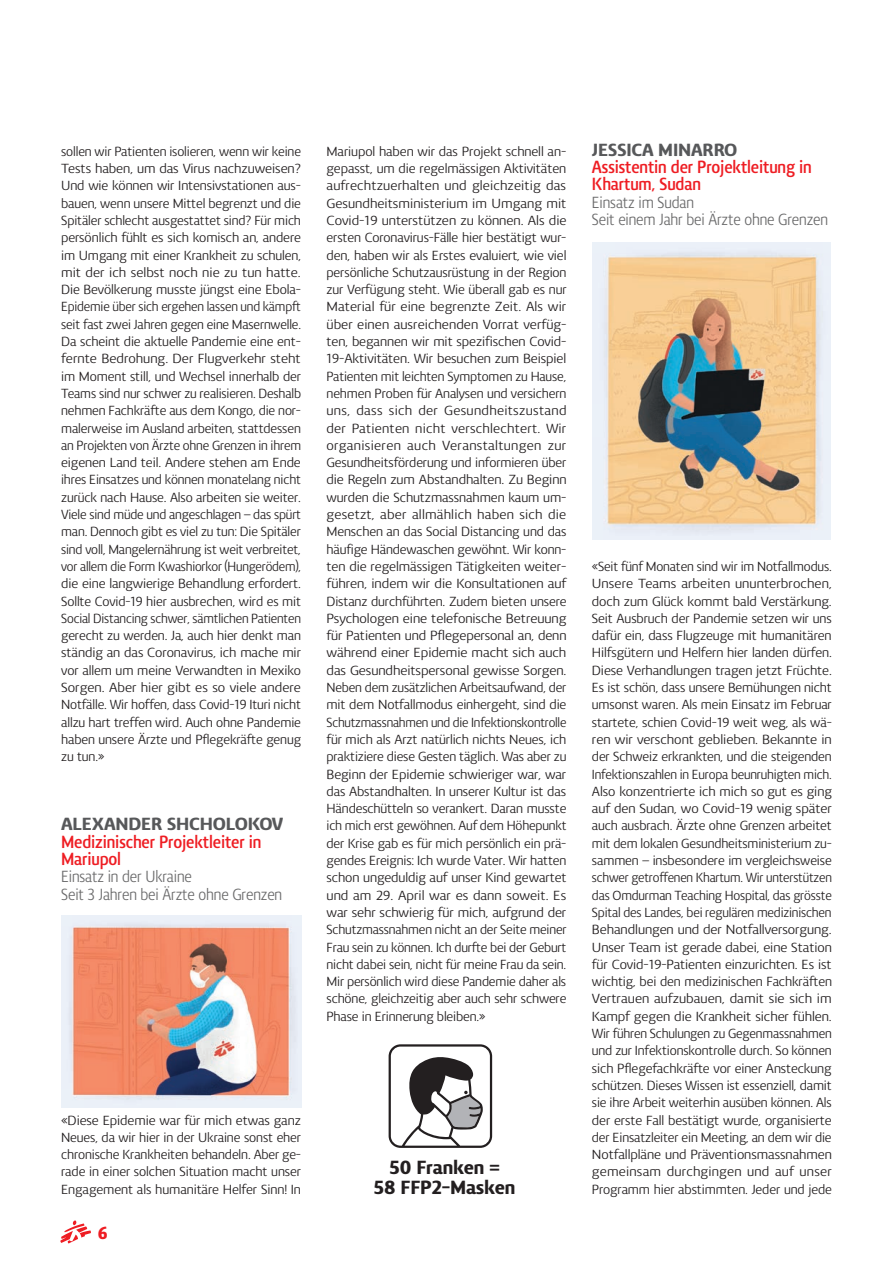
<style>
.page{position:relative;width:893px;height:1263px;background:#fff}
.page>*{position:absolute;margin:0;border:0;box-sizing:border-box;transform-origin:0 0}
.t1{font:900 19.5px/19.5px "Vitali Neue";letter-spacing:-.01em;color:#231f20;text-align:center}
.t2{font:700 18px/17.2px "Vitali Neue";letter-spacing:-.01em;color:#ee1d23;scale:.9 1}
.t3{font:900 18px "Vitali Neue";letter-spacing:-.01em;color:#57585a}
.t4{font:900 18px "Vitali Neue";color:#ee1d23}
.t5{font:500 16.5px/17.2px "Vitali Neue";letter-spacing:-.01em;color:#69696a;scale:.9 1}
.t6{font:500 13.5px/17.2px "Vitali Neue";letter-spacing:-.01em;color:#231f20;text-align:justify}
</style>
<div class="page">
<svg style="left:60px;top:1220px;width:31px;height:23px"></svg>
<img style="left:61px;top:916px;width:240px;height:192px">
<img style="left:593px;top:242px;width:238px;height:298px">
<svg style="left:389px;top:1044px;width:103px;height:104px"></svg>
<p class="t6" style="left:61px;top:142px;width:242px">sollen wir Patienten isolieren, wenn wir keine Tests haben, um das Virus nachzuweisen?<br>Und wie können wir Intensivstationen aus&shy;bauen, wenn unsere Mittel begrenzt und die Spitäler schlecht ausgestattet sind? Für mich persönlich fühlt es sich komisch an, andere im Umgang mit einer Krankheit zu schulen, mit der ich selbst noch nie zu tun hatte.<br>Die Bevölkerung musste jüngst eine Ebola-Epidemie über sich ergehen lassen und kämpft seit fast zwei Jahren gegen eine Masernwelle.<br>Da scheint die aktuelle Pandemie eine ent&shy;fernte Bedrohung. Der Flugverkehr steht im Moment still, und Wechsel innerhalb der Teams sind nur schwer zu realisieren. Deshalb nehmen Fachkräfte aus dem Kongo, die nor&shy;malerweise im Ausland arbeiten, stattdessen an Projekten von Ärzte ohne Grenzen in ihrem eigenen Land teil. Andere stehen am Ende ihres Einsatzes und können monatelang nicht zurück nach Hause. Also arbeiten sie weiter.<br>Viele sind müde und angeschlagen – das spürt man. Dennoch gibt es viel zu tun: Die Spitäler sind voll, Mangelernährung ist weit verbreitet, vor allem die Form Kwashiorkor (Hungerödem), die eine langwierige Behandlung erfordert.<br>Sollte Covid-19 hier ausbrechen, wird es mit Social Distancing schwer, sämtlichen Patienten gerecht zu werden. Ja, auch hier denkt man ständig an das Coronavirus, ich mache mir vor allem um meine Verwandten in Mexiko Sorgen. Aber hier gibt es so viele andere Notfälle. Wir hoffen, dass Covid-19 Ituri nicht allzu hart treffen wird. Auch ohne Pandemie haben unsere Ärzte und Pflegekräfte genug zu tun.»</p>
<h2 class="t3" style="left:61px;top:813px;width:224px">ALEXANDER SHCHOLOKOV</h2>
<h2 class="t2" style="left:61px;top:833px;width:224px">Medizinischer Projektleiter in<br>Mariupol</h2>
<p class="t5" style="left:61px;top:868px;width:247px">Einsatz in der Ukraine<br>Seit 3 Jahren bei Ärzte ohne Grenzen</p>
<p class="t6" style="left:61px;top:1111px;width:241px">«Diese Epidemie war für mich etwas ganz Neues, da wir hier in der Ukraine sonst eher chronische Krankheiten behandeln. Aber ge&shy;rade in einer solchen Situation macht unser Engagement als humanitäre Helfer Sinn! In</p>
<h2 class="t4" style="left:98px;top:1222px;width:11px">6</h2>
<p class="t6" style="left:327px;top:142px;width:242px">Mariupol haben wir das Projekt schnell an&shy;gepasst, um die regelmässigen Aktivitäten aufrechtzuerhalten und gleichzeitig das Gesundheitsministerium im Umgang mit Covid-19 unterstützen zu können. Als die ersten Coronavirus-Fälle hier bestätigt wur&shy;den, haben wir als Erstes evaluiert, wie viel persönliche Schutzausrüstung in der Region zur Verfügung steht. Wie überall gab es nur Material für eine begrenzte Zeit. Als wir über einen ausreichenden Vorrat verfüg&shy;ten, begannen wir mit spezifischen Covid-19-Aktivitäten. Wir besuchen zum Beispiel Patienten mit leichten Symptomen zu Hause, nehmen Proben für Analysen und versichern uns, dass sich der Gesundheitszustand der Patienten nicht verschlechtert. Wir organisieren auch Veranstaltungen zur Gesundheitsförderung und informieren über die Regeln zum Abstandhalten. Zu Beginn wurden die Schutzmassnahmen kaum um&shy;gesetzt, aber allmählich haben sich die Menschen an das Social Distancing und das häufige Händewaschen gewöhnt. Wir konn&shy;ten die regelmässigen Tätigkeiten weiter&shy;führen, indem wir die Konsultationen auf Distanz durchführten. Zudem bieten unsere Psychologen eine telefonische Betreuung für Patienten und Pflegepersonal an, denn während einer Epidemie macht sich auch das Gesundheitspersonal gewisse Sorgen.<br>Neben dem zusätzlichen Arbeitsaufwand, der mit dem Notfallmodus einhergeht, sind die Schutzmassnahmen und die Infektionskontrolle für mich als Arzt natürlich nichts Neues, ich praktiziere diese Gesten täglich. Was aber zu Beginn der Epidemie schwieriger war, war das Abstandhalten. In unserer Kultur ist das Händeschütteln so verankert. Daran musste ich mich erst gewöhnen. Auf dem Höhepunkt der Krise gab es für mich persönlich ein prä&shy;gendes Ereignis: Ich wurde Vater. Wir hatten schon ungeduldig auf unser Kind gewartet und am 29. April war es dann soweit. Es war sehr schwierig für mich, aufgrund der Schutzmassnahmen nicht an der Seite meiner Frau sein zu können. Ich durfte bei der Geburt nicht dabei sein, nicht für meine Frau da sein.<br>Mir persönlich wird diese Pandemie daher als schöne, gleichzeitig aber auch sehr schwere Phase in Erinnerung bleiben.»</p>
<h2 class="t3" style="left:592px;top:139px;width:147px">JESSICA MINARRO</h2>
<h2 class="t2" style="left:592px;top:158px;width:246px">Assistentin der Projektleitung in<br>Khartum, Sudan</h2>
<p class="t5" style="left:592px;top:193px;width:264px">Einsatz im Sudan<br>Seit einem Jahr bei Ärzte ohne Grenzen</p>
<p class="t6" style="left:592px;top:558px;width:242px">«Seit fünf Monaten sind wir im Notfallmodus.<br>Unsere Teams arbeiten ununterbrochen, doch zum Glück kommt bald Verstärkung.<br>Seit Ausbruch der Pandemie setzen wir uns dafür ein, dass Flugzeuge mit humanitären Hilfsgütern und Helfern hier landen dürfen.<br>Diese Verhandlungen tragen jetzt Früchte.<br>Es ist schön, dass unsere Bemühungen nicht umsonst waren. Als mein Einsatz im Februar startete, schien Covid-19 weit weg, als wä&shy;ren wir verschont geblieben. Bekannte in der Schweiz erkrankten, und die steigenden Infektionszahlen in Europa beunruhigten mich.<br>Also konzentrierte ich mich so gut es ging auf den Sudan, wo Covid-19 wenig später auch ausbrach. Ärzte ohne Grenzen arbeitet mit dem lokalen Gesundheitsministerium zu&shy;sammen – insbesondere im vergleichsweise schwer getroffenen Khartum. Wir unterstützen das Omdurman Teaching Hospital, das grösste Spital des Landes, bei regulären medizinischen Behandlungen und der Notfallversorgung.<br>Unser Team ist gerade dabei, eine Station für Covid-19-Patienten einzurichten. Es ist wichtig, bei den medizinischen Fachkräften Vertrauen aufzubauen, damit sie sich im Kampf gegen die Krankheit sicher fühlen.<br>Wir führen Schulungen zu Gegenmassnahmen und zur Infektionskontrolle durch. So können sich Pflegefachkräfte vor einer Ansteckung schützen. Dieses Wissen ist essenziell, damit sie ihre Arbeit weiterhin ausüben können. Als der erste Fall bestätigt wurde, organisierte der Einsatzleiter ein Meeting, an dem wir die Notfallpläne und Präventionsmassnahmen gemeinsam durchgingen und auf unser Programm hier abstimmten. Jeder und jede</p>
<h1 class="t1" style="left:374px;top:1157px;width:143px">50 Franken =<br>58 FFP2-Masken</h1>
</div>
